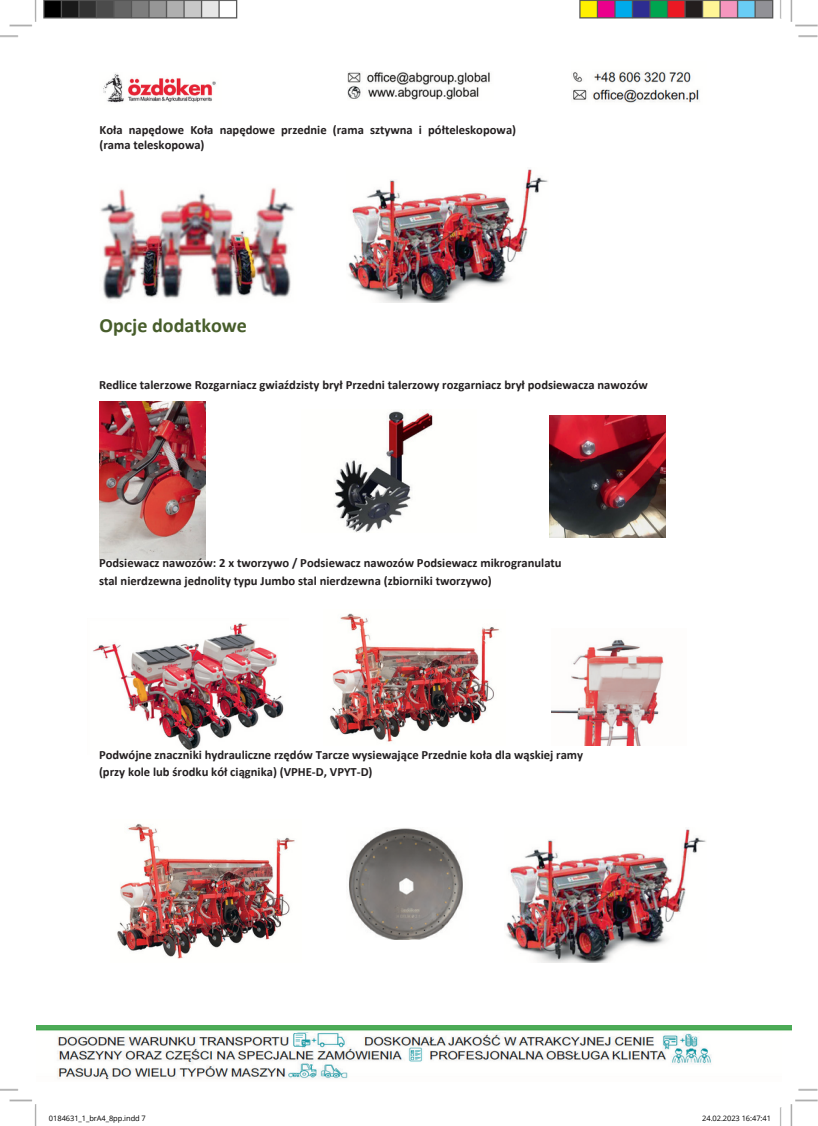
<style>
.page{position:relative;width:818px;height:1126px;background:#fff}
.page>*{position:absolute;margin:0;border:0;box-sizing:border-box;transform-origin:0 0}
.t1{font:700 20.12px "Calibri";color:#475d2b}
.t2{font:700 12.62px/17.8px "Calibri";color:#231f20}
.t3{font:7.5px "Open Sans";letter-spacing:-.01em;color:#000}
</style>
<div class="page">
<img style="left:0;top:0;width:818px;height:1126px">
<p class="t2" style="left:99px;top:123px;width:418px;line-height:15px">Koła napędowe Koła napędowe przednie (rama sztywna i półteleskopowa) (rama teleskopowa)</p>
<h2 class="t1" style="left:99px;top:317px;width:149px">Opcje dodatkowe</h2>
<p class="t2" style="left:99px;top:377px;width:550px">Redlice talerzowe Rozgarniacz gwiaździsty brył Przedni talerzowy rozgarniacz brył podsiewacza nawozów</p>
<p class="t2" style="left:99px;top:555px;width:464px">Podsiewacz nawozów: 2 x tworzywo / Podsiewacz nawozów Podsiewacz mikrogranulatu stal nierdzewna jednolity typu Jumbo stal nierdzewna (zbiorniki tworzywo)</p>
<p class="t2" style="left:99px;top:746px;width:485px">Podwójne znaczniki hydrauliczne rzędów Tarcze wysiewające Przednie koła dla wąskiej ramy (przy kole lub środku kół ciągnika) (VPHE-D, VPYT-D)</p>
<p class="t3" style="left:49px;top:1112px;width:98px">0184631_1_brA4_8pp.indd 7</p>
<p class="t3" style="left:702px;top:1112px;width:70px">24.02.2023 16:47:41</p>
</div>
